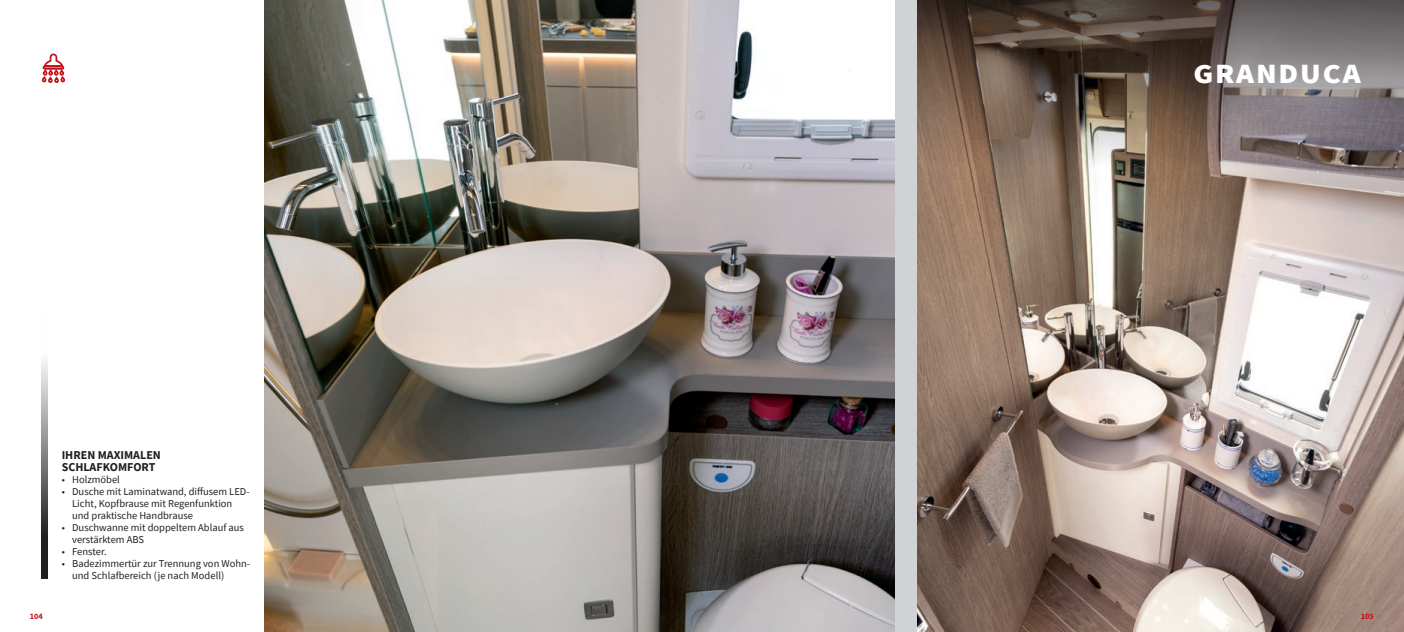
<style>
.page{position:relative;width:1404px;height:632px;background:#fff}
.page>*{position:absolute;margin:0;border:0;box-sizing:border-box;transform-origin:0 0}
.t1{font:900 27.75px "Source Sans Pro";letter-spacing:.06em;color:#fff;scale:1.11 1}
.t2{font:700 12px/12px "Source Sans Pro";color:#231f20}
.t3{font:10.5px/12px "Source Sans Pro";color:#231f20}
.t4{font:700 8.25px "Source Sans Pro";color:#c4121a}
</style>
<div class="page">
<img style="left:265px;top:0;width:1138px;height:631px">
<svg style="left:916px;top:0;width:487px;height:224px;background:#7c6c63"></svg>
<div style="left:895px;top:0;width:21px;height:631px;background:#d1d2d4"></div>
<svg style="left:41px;top:53px;width:25px;height:30px"></svg>
<svg style="left:41px;top:361px;width:7px;height:217px;background:#777475"></svg>
<p class="t4" style="left:30px;top:610px;width:15px">104</p>
<p class="t2" style="left:62px;top:448px;width:101px">IHREN MAXIMALEN<br>SCHLAFKOMFORT</p>
<p class="t3" style="left:62px;top:473px;width:60px">• Holzmöbel</p>
<p class="t3" style="left:72px;top:485px;width:179px;text-indent:-10px">• Dusche mit Laminatwand, diffusem LED-<br>Licht, Kopfbrause mit Regenfunktion und praktische Handbrause</p>
<p class="t3" style="left:72px;top:521px;width:173px;text-indent:-10px">• Duschwanne mit doppeltem Ablauf aus verstärktem ABS</p>
<p class="t3" style="left:62px;top:545px;width:46px">• Fenster.</p>
<p class="t3" style="left:72px;top:557px;width:179px;text-indent:-10px">• Badezimmertür zur Trennung von Wohn&shy;und Schlafbereich (je nach Modell)</p>
<p class="t1" style="left:1193px;top:54px;width:152px">GRANDUCA</p>
<p class="t4" style="left:1360px;top:610px;width:15px">105</p>
</div>
